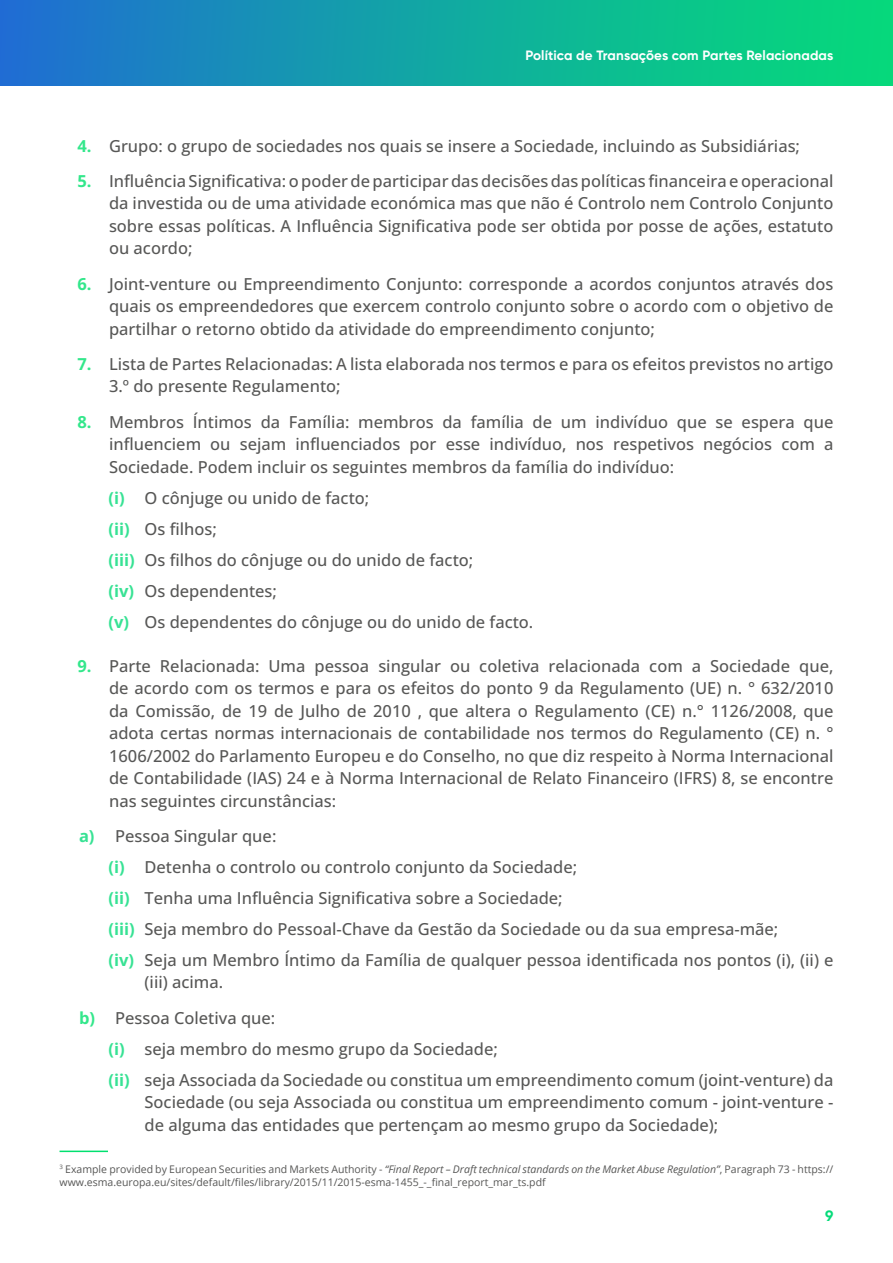
<style>
.page{position:relative;width:893px;height:1263px;background:#fff}
.page>*{position:absolute;margin:0;border:0;box-sizing:border-box;transform-origin:0 0}
.t1{font:500 16.5px/22.5px "Open Sans";color:#575756}
.t2{font:700 15px "Gilroy";color:#05db79}
.t3{font:700 13.5px "Gilroy";letter-spacing:.01em;color:#fff}
.t4{font:10.5px/13.5px "Open Sans";color:#575756}
.s1{font-weight:700;color:#33e78b}
.s2{font-weight:700;color:#37e294}
.s3{font-style:italic}
</style>
<div class="page">
<div style="left:0;top:0;width:893px;height:85px;background:linear-gradient(to right,#1f70d1,#04df76)"></div>
<hr style="left:60px;top:1150px;width:48px;height:2px;background:#00e06e">
<p class="t3" style="left:525px;top:46px;width:309px">Política de Transações com Partes Relacionadas</p>
<p class="t1" style="left:78px;top:134px;width:724px"><span class="s1">4.</span> Grupo: o grupo de sociedades nos quais se insere a Sociedade, incluindo as Subsidiárias;</p>
<p class="t1" style="left:109px;top:169px;width:726px;text-align:justify;text-indent:-31px"><span class="s1">5.</span> Influência Significativa: o poder de participar das decisões das políticas financeira e operacional da investida ou de uma atividade económica mas que não é Controlo nem Controlo Conjunto sobre essas políticas. A Influência Significativa pode ser obtida por posse de ações, estatuto ou acordo;</p>
<p class="t1" style="left:109px;top:272px;width:726px;text-align:justify;text-indent:-31px"><span class="s1">6.</span> Joint-venture ou Empreendimento Conjunto: corresponde a acordos conjuntos através dos quais os empreendedores que exercem controlo conjunto sobre o acordo com o objetivo de partilhar o retorno obtido da atividade do empreendimento conjunto;</p>
<p class="t1" style="left:109px;top:352px;width:726px;text-indent:-31px"><span class="s1">7.</span> Lista de Partes Relacionadas: A lista elaborada nos termos e para os efeitos previstos no artigo<br>3.º do presente Regulamento;</p>
<p class="t1" style="left:109px;top:410px;width:726px;text-align:justify;text-indent:-31px"><span class="s1">8.</span> Membros Íntimos da Família: membros da família de um indivíduo que se espera que influenciem ou sejam influenciados por esse indivíduo, nos respetivos negócios com a Sociedade. Podem incluir os seguintes membros da família do indivíduo:</p>
<p class="t1" style="left:109px;top:482px;width:426px;line-height:31px"><span class="s2">(i)</span> O cônjuge ou unido de facto;<br><span class="s2">(ii)</span> Os filhos;<br><span class="s2">(iii)</span> Os filhos do cônjuge ou do unido de facto;<br><span class="s2">(iv)</span> Os dependentes;<br><span class="s2">(v)</span> Os dependentes do cônjuge ou do unido de facto.</p>
<p class="t1" style="left:109px;top:654px;width:726px;text-align:justify;text-indent:-31px"><span class="s1">9.</span> Parte Relacionada: Uma pessoa singular ou coletiva relacionada com a Sociedade que, de acordo com os termos e para os efeitos do ponto 9 da Regulamento (UE) n. ° 632/2010 da Comissão, de 19 de Julho de 2010 , que altera o Regulamento (CE) n.° 1126/2008, que adota certas normas internacionais de contabilidade nos termos do Regulamento (CE) n. ° 1606/2002 do Parlamento Europeu e do Conselho, no que diz respeito à Norma Internacional de Contabilidade (IAS) 24 e à Norma Internacional de Relato Financeiro (IFRS) 8, se encontre nas seguintes circunstâncias:</p>
<p class="t1" style="left:109px;top:820px;width:726px;line-height:31px;text-indent:-30px"><span class="s2">a)</span> Pessoa Singular que:<br><span class="s2">(i)</span> Detenha o controlo ou controlo conjunto da Sociedade;<br><span class="s2">(ii)</span> Tenha uma Influência Significativa sobre a Sociedade;<br><span class="s2">(iii)</span> Seja membro do Pessoal-Chave da Gestão da Sociedade ou da sua empresa-mãe;<br><span class="s2">(iv)</span> Seja um Membro Íntimo da Família de qualquer pessoa identificada nos pontos (i), (ii) e</p>
<p class="t1" style="left:79px;top:964px;width:198px;line-height:35.2px;text-indent:66px">(iii) acima.<br><span class="s1">b)</span> Pessoa Coletiva que:</p>
<p class="t1" style="left:109px;top:1033px;width:726px;line-height:31px"><span class="s2">(i)</span> seja membro do mesmo grupo da Sociedade;<br><span class="s2">(ii)</span> seja Associada da Sociedade ou constitua um empreendimento comum (joint-venture) da</p>
<p class="t1" style="left:145px;top:1090px;width:690px">Sociedade (ou seja Associada ou constitua um empreendimento comum - joint-venture - de alguma das entidades que pertençam ao mesmo grupo da Sociedade);</p>
<p class="t4" style="left:60px;top:1162px;width:775px"><sup>3</sup> Example provided by European Securities and Markets Authority - <span class="s3">“Final Report – Draft technical standards on the Market Abuse Regulation”</span>, Paragraph 73 - https:// www.esma.europa.eu/sites/default/files/library/2015/11/2015-esma-1455_-_final_report_mar_ts.pdf</p>
<p class="t2" style="left:825px;top:1206px;width:10px">9</p>
</div>
